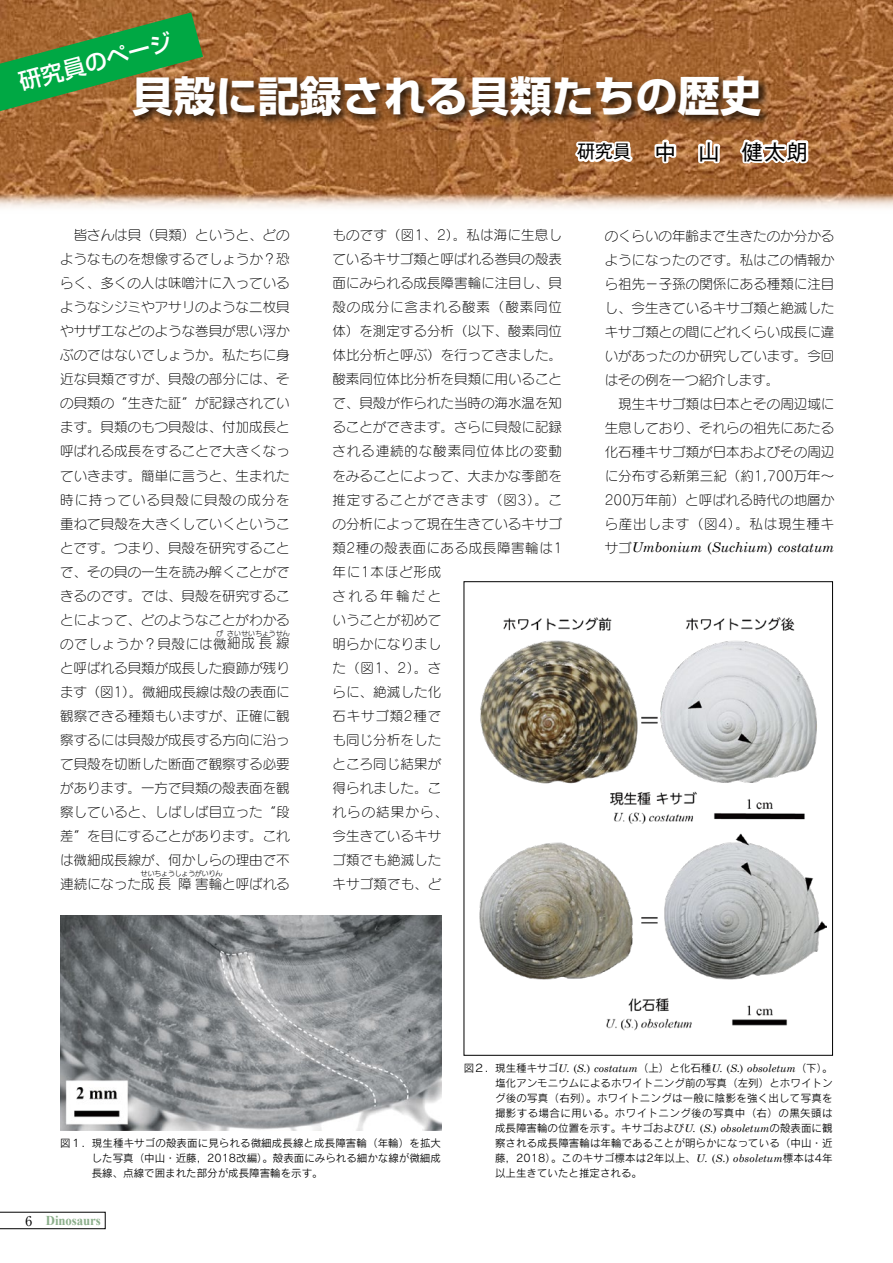
<style>
.page{position:relative;width:893px;height:1263px;background:#fff}
.page>*{position:absolute;margin:0;border:0;box-sizing:border-box;transform-origin:0 0}
.t1{font:700 42px "Shin Go Pro";color:#fff}
.t2{font:500 22.5px "Shin Go Pro";color:#fff}
.t3{font:21px "Gothic MB101 Pro";color:#000}
.t4{font:13.5px/24px "Seurat Pro L";letter-spacing:.005em;color:#000;text-align:justify}
.t5{font:italic 13.5px "Century Schoolbook";color:#000}
.t6{font:700 13.5px "Times New Roman";letter-spacing:-.005em;color:#8bae8a;scale:.95 1}
.t7{font:10.5px/15px "Rodin Pro M";color:#000;text-align:justify}
.t8{font:italic 10.5px "Century Schoolbook";color:#000}
.t9{font:6.75px "Seurat Pro L";color:#000}
.s1{font-size:18px}
.s2{font-family:"Seurat Pro L";font-style:normal}
.s3{font-style:normal}
.s4{font-family:"Ryumin Pr 6";font-weight:400;color:#000}
.s5{font-family:"Rodin Pro M";font-style:normal}
.s6{font-family:"Century Schoolbook";font-style:italic}
.s7{font-family:"Century Schoolbook"}
</style>
<div class="page">
<img style="left:0;top:0;width:893px;height:208px">
<img style="left:127px;top:70px;width:648px;height:64px">
<svg style="left:570px;top:137px;width:67px;height:29px"></svg>
<svg style="left:652px;top:137px;width:26px;height:29px"></svg>
<svg style="left:696px;top:137px;width:26px;height:29px"></svg>
<svg style="left:736px;top:131px;width:74px;height:40px"></svg>
<svg style="left:0;top:12px;width:203px;height:99px;background:#518139"></svg>
<img style="left:60px;top:916px;width:381px;height:214px">
<img style="left:479px;top:618px;width:348px;height:413px">
<svg style="left:0;top:1212px;width:105px;height:17px"></svg>
<h2 class="t2" style="left:15px;top:64px;width:159px;rotate:-15deg">研究員のページ</h2>
<h1 class="t1" style="left:132px;top:62px;width:632px">貝殻に記録される貝類たちの歴史</h1>
<h3 class="t3" style="left:577px;top:134px;width:232px"><span class="s1">研究員</span> 中 山 健太朗</h3>
<p class="t4" style="left:60px;top:223px;width:231px;text-indent:14px">皆さんは貝（貝類）というと、どのようなものを想像するでしょうか？恐らく、多くの人は味噌汁に入っているようなシジミやアサリのような二枚貝やサザエなどのような巻貝が思い浮かぶのではないでしょうか。私たちに身近な貝類ですが、貝殻の部分には、その貝類の“生きた証”が記録されています。貝類のもつ貝殻は、付加成長と呼ばれる成長をすることで大きくなっていきます。簡単に言うと、生まれた時に持っている貝殻に貝殻の成分を重ねて貝殻を大きくしていくということです。つまり、貝殻を研究することで、その貝の一生を読み解くことができるのです。では、貝殻を研究することによって、どのようなことがわかるのでしょうか？貝殻には微細成長線</p>
<p class="t9" style="left:217px;top:629px;width:8px">び</p>
<p class="t9" style="left:227px;top:629px;width:64px">さいせいちょうせん</p>
<p class="t4" style="left:60px;top:655px;width:231px">と呼ばれる貝類が成長した痕跡が残ります（図1）。微細成長線は殻の表面に観察できる種類もいますが、正確に観察するには貝殻が成長する方向に沿って貝殻を切断した断面で観察する必要があります。一方で貝類の殻表面を観察していると、しばしば目立った“段差”を目にすることがあります。これは微細成長線が、何かしらの理由で不連続になった成長</p>
<p class="t9" style="left:141px;top:869px;width:83px">せいちょうしょうがいりん</p>
<p class="t4" style="left:178px;top:871px;width:113px">障害輪と呼ばれる</p>
<p class="t4" style="left:332px;top:223px;width:231px;text-align:left">ものです（図1、2）。私は海に生息しているキサゴ類と呼ばれる巻貝の殻表面にみられる成長障害輪に注目し、貝殻の成分に含まれる酸素（酸素同位体）を測定する分析（以下、酸素同位体比分析と呼ぶ）を行ってきました。酸素同位体比分析を貝類に用いることで、貝殻が作られた当時の海水温を知ることができます。さらに貝殻に記録される連続的な酸素同位体比の変動をみることによって、大まかな季節を推定することができます（図3）。この分析によって現在生きているキサゴ類2種の殻表面にある成長障害輪は1年に1本ほど形成<br>される年輪だと<br>いうことが初めて<br>明らかになりまし<br>た（図1、2）。さ<br>らに、絶滅した化<br>石キサゴ類2種で<br>も同じ分析をした<br>ところ同じ結果が<br>得られました。こ<br>れらの結果から、<br>今生きているキサ<br>ゴ類でも絶滅した<br>キサゴ類でも、ど</p>
<p class="t4" style="left:605px;top:223px;width:231px">のくらいの年齢まで生きたのか分かるようになったのです。私はこの情報から祖先−子孫の関係にある種類に注目し、今生きているキサゴ類と絶滅したキサゴ類との間にどれくらい成長に違いがあったのか研究しています。今回はその例を一つ紹介します。</p>
<p class="t4" style="left:605px;top:391px;width:231px;text-indent:14px">現生キサゴ類は日本とその周辺域に生息しており、それらの祖先にあたる化石種キサゴ類が日本およびその周辺に分布する新第三紀（約1,700万年〜200万年前）と呼ばれる時代の地層から産出します（図4）。私は現生種キ</p>
<p class="t5" style="left:605px;top:539px;width:231px"><span class="s2">サゴ</span>Umbonium <span class="s3">(</span>Suchium<span class="s3">)</span> costatum</p>
<p class="t7" style="left:92px;top:1135px;width:351px;text-indent:-32px">図１．現生種キサゴの殻表面に見られる微細成長線と成長障害輪（年輪）を拡大した写真（中山・近藤，2018改編）。殻表面にみられる細かな線が微細成長線、点線で囲まれた部分が成長障害輪を示す。</p>
<p class="t6" style="left:26px;top:1211px;width:81px"><span class="s4">6　</span>Dinosaurs</p>
<p class="t8" style="left:464px;top:1062px;width:370px"><span class="s5">図２．現生種キサゴ</span>U. <span class="s3">(</span>S.<span class="s3">)</span> costatum<span class="s5">（上）と化石種</span>U. <span class="s3">(</span>S.<span class="s3">)</span> obsoletum<span class="s5">（下）。</span></p>
<p class="t7" style="left:495px;top:1075px;width:339px">塩化アンモニウムによるホワイトニング前の写真（左列）とホワイトング後の写真（右列）。ホワイトニングは一般に陰影を強く出して写真を撮影する場合に用いる。ホワイトニング後の写真中（右）の黒矢頭は成長障害輪の位置を示す。キサゴおよび<span class="s6">U.</span> <span class="s7">(</span><span class="s6">S.</span><span class="s7">)</span> <span class="s6">obsoletum</span>の殻表面に観察される成長障害輪は年輪であることが明らかになっている（中山・近藤，2018）。このキサゴ標本は2年以上、<span class="s6">U.</span> <span class="s7">(</span><span class="s6">S.</span><span class="s7">)</span> <span class="s6">obsoletum</span>標本は4年以上生きていたと推定される。</p>
</div>
